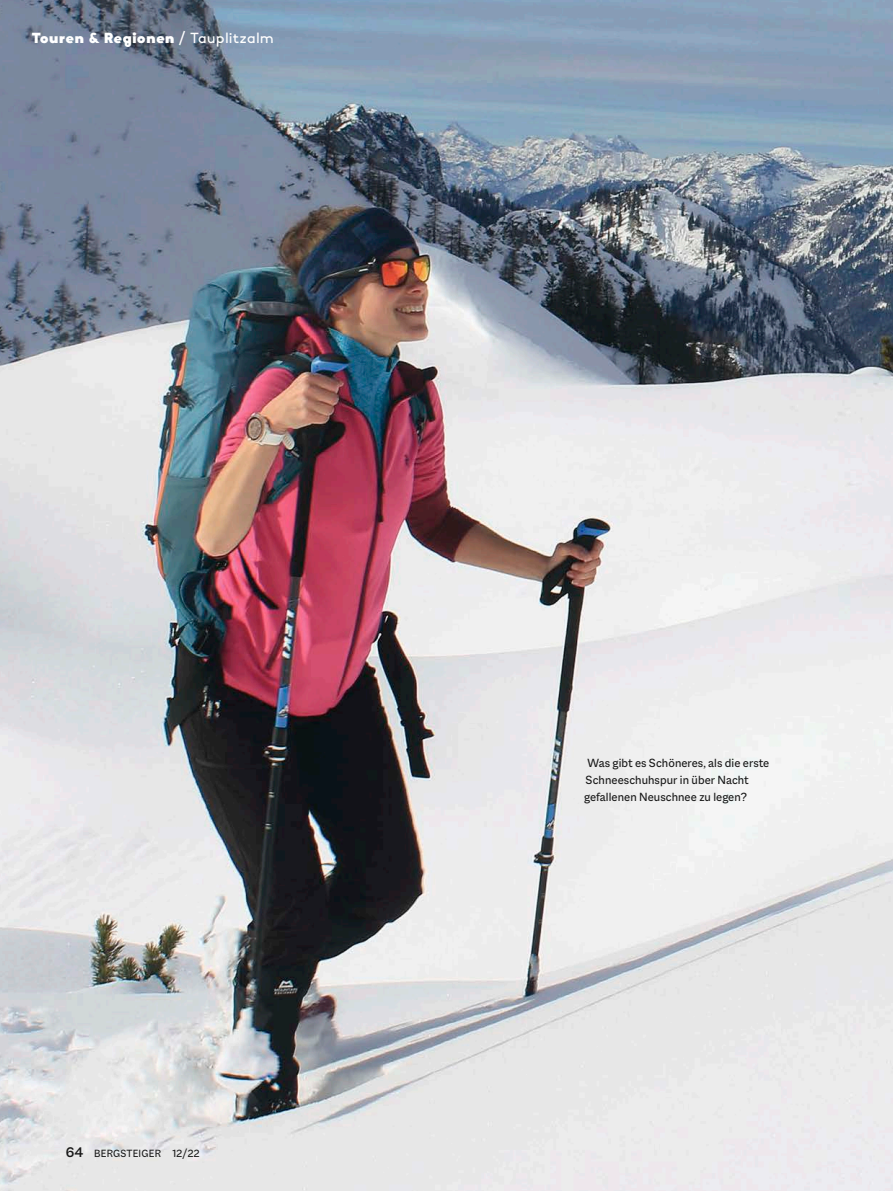
<style>
.page{position:relative;width:893px;height:1191px;background:#fff}
.page>*{position:absolute;margin:0;border:0;box-sizing:border-box;transform-origin:0 0}
.t1{font:900 15px "Vary";letter-spacing:.05em;color:#fff}
.t2{font:12.75px/17px "Macklin Sans";letter-spacing:.005em;color:#181818}
.t3{font:11.25px "Macklin Sans";letter-spacing:.02em;color:#181818;scale:.96 1}
.s1{font-weight:400}
.s2{font-weight:500;font-size:15px}
</style>
<div class="page">
<img style="left:0;top:0;width:893px;height:1191px">
<p class="t1" style="left:32px;top:25px;width:243px">Touren &amp; Regionen <span class="s1">∕ Tauplitzalm</span></p>
<p class="t3" style="left:66px;top:1146px;width:141px"><span class="s2">64</span> BERGSTEIGER 12/22</p>
<p class="t2" style="left:584px;top:754px;width:187px">Was gibt es Schöneres, als die erste<br>Schneeschuhspur in über Nacht gefallenen Neuschnee zu legen?</p>
</div>
